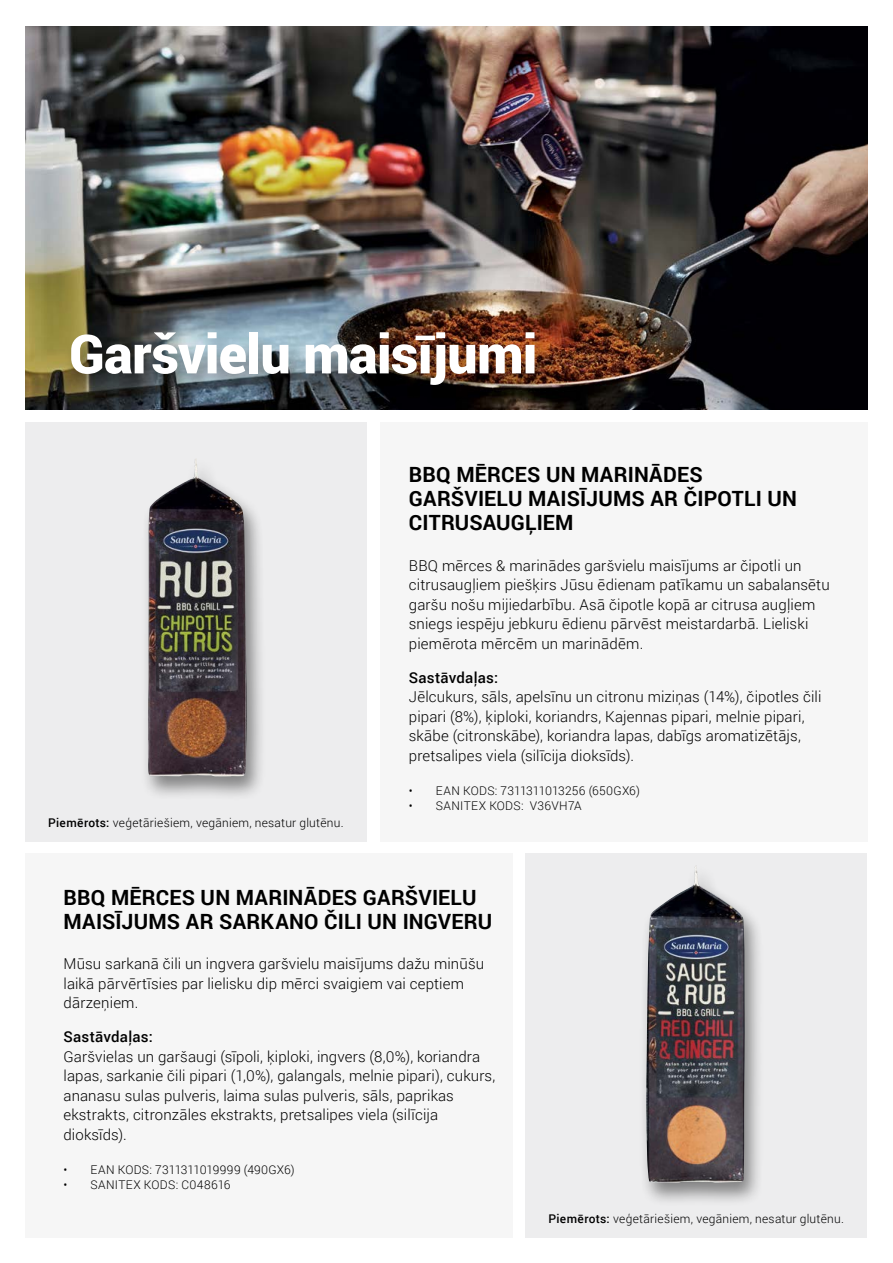
<style>
.page{position:relative;width:893px;height:1263px;background:#fff}
.page>*{position:absolute;margin:0;border:0;box-sizing:border-box;transform-origin:0 0}
.t1{font:900 54px "Roboto";letter-spacing:-.015em;color:#fff}
.t2{font:700 21px/24px "Roboto";letter-spacing:.01em;color:#000}
.t3{font:300 15px/19.5px "Roboto";letter-spacing:.01em;color:#000}
.t4{font:500 15px "Roboto";letter-spacing:.02em;color:#000}
.t5{font:300 12px "Roboto";letter-spacing:.02em;color:#000}
.s1{font-weight:500}
</style>
<div class="page">
<div style="left:26px;top:422px;width:341px;height:420px;background:#ededee"></div>
<div style="left:526px;top:853px;width:341px;height:385px;background:#ededee"></div>
<div style="left:380px;top:422px;width:487px;height:420px;background:#f6f6f6"></div>
<div style="left:26px;top:853px;width:487px;height:385px;background:#f6f6f6"></div>
<div style="left:140px;top:456px;width:127px;height:345px;background:#000;opacity:.45"></div>
<img style="left:148px;top:458px;width:99px;height:319px">
<div style="left:638px;top:864px;width:126px;height:343px;background:#000;opacity:.45"></div>
<img style="left:646px;top:865px;width:99px;height:318px">
<img style="left:26px;top:27px;width:841px;height:382px">
<div style="left:64px;top:329px;width:491px;height:80px;background:#000;opacity:.45"></div>
<h1 class="t1" style="left:69px;top:316px;width:470px">Garšvielu maisījumi</h1>
<p class="t5" style="left:48px;top:814px;width:297px"><span class="s1">Piemērots:</span> veģetāriešiem, vegāniem, nesatur glutēnu.</p>
<h2 class="t2" style="left:409px;top:462px;width:390px">BBQ MĒRCES UN MARINĀDES<br>GARŠVIELU MAISĪJUMS AR ČIPOTLI UN<br>CITRUSAUGĻIEM</h2>
<p class="t3" style="left:409px;top:555px;width:422px">BBQ mērces &amp; marinādes garšvielu maisījums ar čipotli un citrusaugļiem piešķirs Jūsu ēdienam patīkamu un sabalansētu garšu nošu mijiedarbību. Asā čipotle kopā ar citrusa augļiem sniegs iespēju jebkuru ēdienu pārvēst meistardarbā. Lieliski piemērota mērcēm un marinādēm.</p>
<p class="t4" style="left:409px;top:667px;width:91px">Sastāvdaļas:</p>
<p class="t3" style="left:409px;top:686px;width:414px">Jēlcukurs, sāls, apelsīnu un citronu miziņas (14%), čipotles čili pipari (8%), ķiploki, koriandrs, Kajennas pipari, melnie pipari, skābe (citronskābe), koriandra lapas, dabīgs aromatizētājs, pretsalipes viela (silīcija dioksīds).</p>
<p class="t5" style="left:409px;top:782px;width:232px">• EAN KODS: 7311311013256 (650GX6)</p>
<p class="t5" style="left:409px;top:797px;width:174px">• SANITEX KODS: V36VH7A</p>
<h2 class="t2" style="left:64px;top:884px;width:430px">BBQ MĒRCES UN MARINĀDES GARŠVIELU<br>MAISĪJUMS AR SARKANO ČILI UN INGVERU</h2>
<p class="t3" style="left:64px;top:954px;width:422px">Mūsu sarkanā čili un ingvera garšvielu maisījums dažu minūšu laikā pārvērtīsies par lielisku dip mērci svaigiem vai ceptiem dārzeņiem.</p>
<p class="t4" style="left:64px;top:1026px;width:91px">Sastāvdaļas:</p>
<p class="t3" style="left:64px;top:1046px;width:433px">Garšvielas un garšaugi (sīpoli, ķiploki, ingvers (8,0%), koriandra lapas, sarkanie čili pipari (1,0%), galangals, melnie pipari), cukurs, ananasu sulas pulveris, laima sulas pulveris, sāls, paprikas ekstrakts, citronzāles ekstrakts, pretsalipes viela (silīcija dioksīds).</p>
<p class="t5" style="left:64px;top:1161px;width:233px">• EAN KODS: 7311311019999 (490GX6)</p>
<p class="t5" style="left:64px;top:1176px;width:169px">• SANITEX KODS: C048616</p>
<p class="t5" style="left:549px;top:1210px;width:297px"><span class="s1">Piemērots:</span> veģetāriešiem, vegāniem, nesatur glutēnu.</p>
</div>
